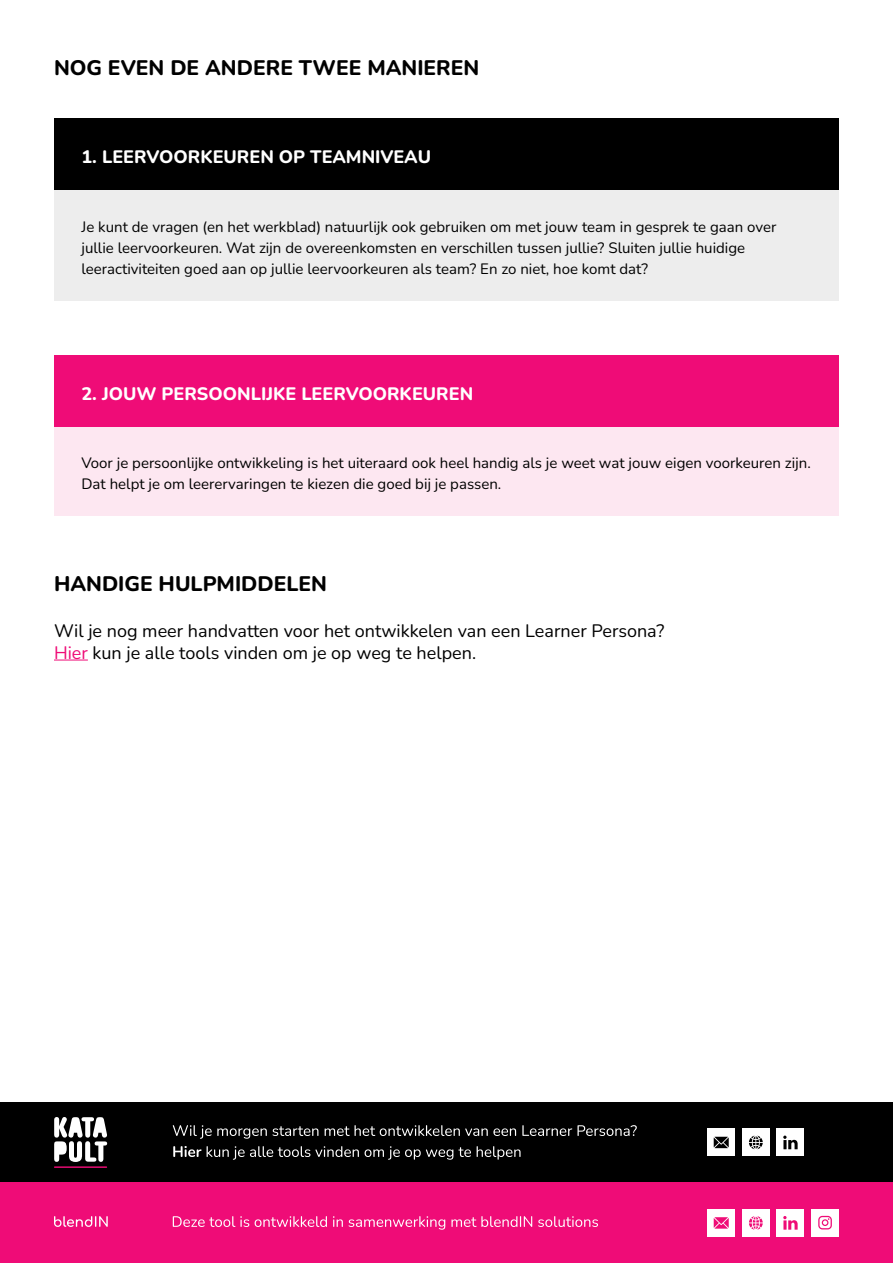
<style>
.page{position:relative;width:893px;height:1263px;background:#fff}
.page>*{position:absolute;margin:0;border:0;box-sizing:border-box;transform-origin:0 0}
.t1{font:800 21px "Nunito";color:#000}
.t2{font:18px/21.6px "Nunito";color:#000}
.t3{font:800 18px "Nunito";color:#fff}
.t4{font:15px/21px "Nunito";color:#000}
.s1{color:#ef0c77}
</style>
<div class="page">
<div style="left:54px;top:426px;width:785px;height:90px;background:#fde7f1"></div>
<div style="left:54px;top:190px;width:785px;height:111px;background:#ededed"></div>
<div style="left:54px;top:118px;width:785px;height:72px;background:#000"></div>
<div style="left:54px;top:355px;width:785px;height:71px;background:#ef0c77"></div>
<hr style="left:54px;top:660px;width:34px;height:1px;background:#ef0c77">
<div style="left:0;top:1102px;width:893px;height:80px;background:#000"></div>
<div style="left:776px;top:1128px;width:28px;height:28px;background:#fff"></div>
<svg style="left:783px;top:1135px;width:15px;height:14px"></svg>
<div style="left:0;top:1182px;width:893px;height:81px;background:#ef0c77"></div>
<svg style="left:173px;top:1216px;width:425px;height:14px"></svg>
<svg style="left:54px;top:1216px;width:54px;height:11px"></svg>
<div style="left:707px;top:1209px;width:28px;height:28px;background:#fff"></div>
<div style="left:742px;top:1209px;width:28px;height:28px;background:#fff"></div>
<div style="left:811px;top:1209px;width:28px;height:27px;background:#fff"></div>
<div style="left:776px;top:1209px;width:28px;height:28px;background:#fff"></div>
<svg style="left:783px;top:1216px;width:15px;height:14px"></svg>
<svg style="left:818px;top:1216px;width:14px;height:13px"></svg>
<svg style="left:749px;top:1216px;width:14px;height:14px"></svg>
<svg style="left:714px;top:1217px;width:15px;height:11px"></svg>
<svg style="left:54px;top:1117px;width:53px;height:45px"></svg>
<hr style="left:54px;top:1166px;width:53px;height:2px;background:#ef0c77">
<div style="left:707px;top:1128px;width:28px;height:28px;background:#fff"></div>
<div style="left:742px;top:1128px;width:28px;height:28px;background:#fff"></div>
<svg style="left:749px;top:1135px;width:14px;height:14px"></svg>
<svg style="left:714px;top:1137px;width:15px;height:11px"></svg>
<svg style="left:173px;top:1146px;width:348px;height:14px"></svg>
<svg style="left:173px;top:1125px;width:464px;height:14px"></svg>
<h1 class="t1" style="left:54px;top:53px;width:427px">NOG EVEN DE ANDERE TWEE MANIEREN</h1>
<p class="t3" style="left:82px;top:145px;width:351px">1. LEERVOORKEUREN OP TEAMNIVEAU</p>
<p class="t4" style="left:82px;top:216px;width:696px">Je kunt de vragen (en het werkblad) natuurlijk ook gebruiken om met jouw team in gesprek te gaan over jullie leervoorkeuren. Wat zijn de overeenkomsten en verschillen tussen jullie? Sluiten jullie huidige leeractiviteiten goed aan op jullie leervoorkeuren als team? En zo niet, hoe komt dat?</p>
<p class="t3" style="left:82px;top:381px;width:393px">2. JOUW PERSOONLIJKE LEERVOORKEUREN</p>
<p class="t4" style="left:82px;top:452px;width:731px">Voor je persoonlijke ontwikkeling is het uiteraard ook heel handig als je weet wat jouw eigen voorkeuren zijn.<br>Dat helpt je om leerervaringen te kiezen die goed bij je passen.</p>
<h1 class="t1" style="left:54px;top:569px;width:274px">HANDIGE HULPMIDDELEN</h1>
<p class="t2" style="left:54px;top:619px;width:612px">Wil je nog meer handvatten voor het ontwikkelen van een Learner Persona?<br><span class="s1">Hier</span> kun je alle tools vinden om je op weg te helpen.</p>
</div>
